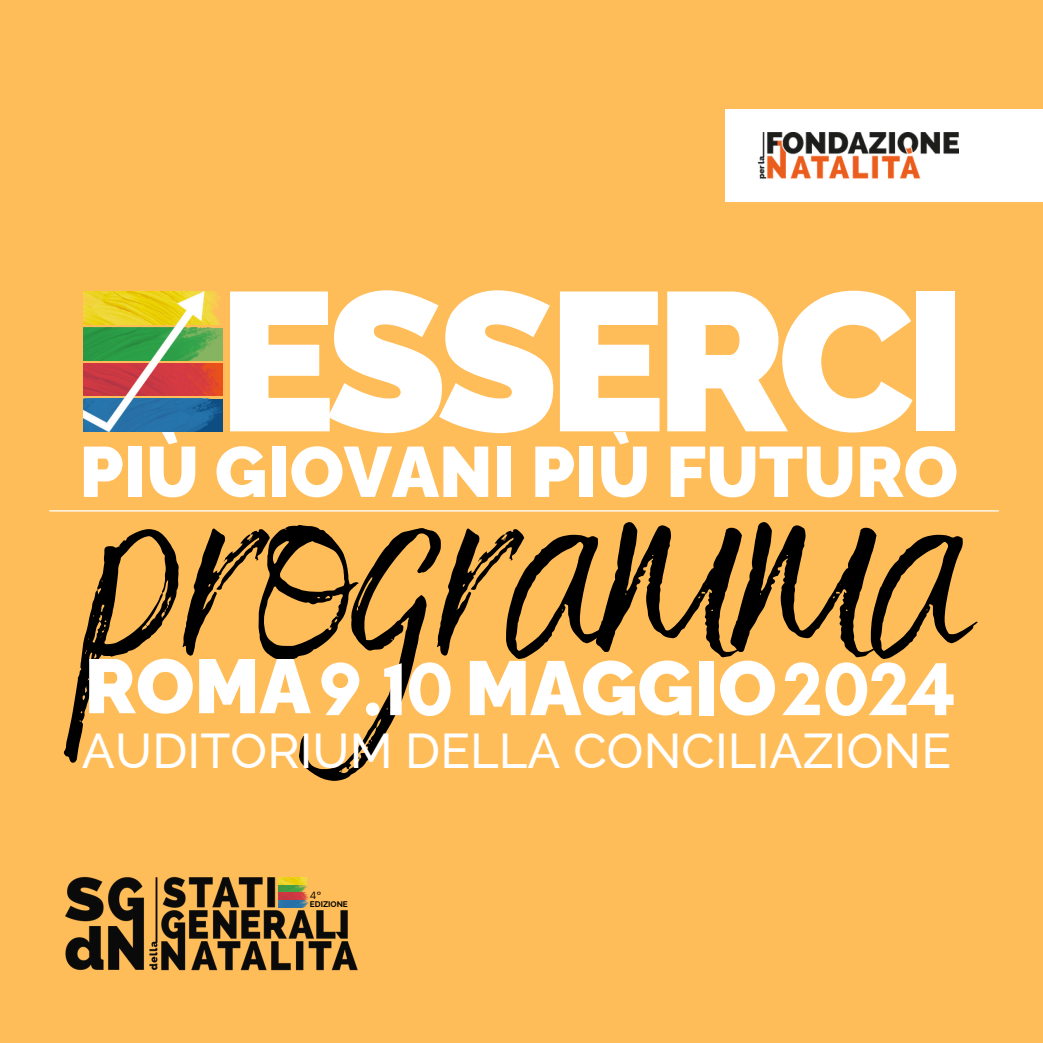
<style>
.page{position:relative;width:1043px;height:1043px;background:#fff}
.page>*{position:absolute;margin:0;border:0;box-sizing:border-box;transform-origin:0 0}
.t1{font:335.3px "Benedict";color:#000}
.t2{font:900 196.7px "Raleway";letter-spacing:-.05em;color:#fff}
.t3{font:900 76.3px "Raleway";color:#fff}
.t4{font:900 70.88px "Raleway";color:#fff}
.t5{font:500 49px "Raleway";color:#fff}
.t6{font:10.85px "Glacial Indifference";color:#000}
.t7{font:700 8.22px "Raleway";color:#000}
.s1{font-family:"Glacial Indifference";font-weight:700}
</style>
<div class="page">
<div style="left:0;top:0;width:1042px;height:1042px;background:#ffbd59"></div>
<hr style="left:49px;top:510px;width:949px;height:1px;background:#fff">
<img style="left:206px;top:292px;width:14px;height:32px">
<img style="left:206px;top:327px;width:16px;height:33px">
<img style="left:206px;top:363px;width:16px;height:33px">
<img style="left:206px;top:398px;width:16px;height:33px">
<img style="left:83px;top:292px;width:123px;height:141px">
<img style="left:65px;top:876px;width:293px;height:95px">
<img style="left:278px;top:877px;width:30px;height:30px">
<div style="left:724px;top:109px;width:318px;height:93px;background:#fff"></div>
<img style="left:757px;top:133px;width:201px;height:46px">
<h2 class="t2" style="left:218px;top:246px;width:749px">ESSERCI</h2>
<p class="t4" style="left:79px;top:430px;width:879px">PIÙ GIOVANI PIÙ FUTURO</p>
<p class="t1" style="left:95px;top:337px;width:879px">programma</p>
<p class="t3" style="left:84px;top:643px;width:872px">ROMA<span class="s1">9.10</span> MAGGIO<span class="s1">2024</span></p>
<h4 class="t5" style="left:82px;top:722px;width:870px">AUDITORIUM DELLA CONCILIAZIONE</h4>
<p class="t6" style="left:310px;top:888px;width:13px">4°</p>
<p class="t7" style="left:310px;top:899px;width:39px">EDIZIONE</p>
</div>
